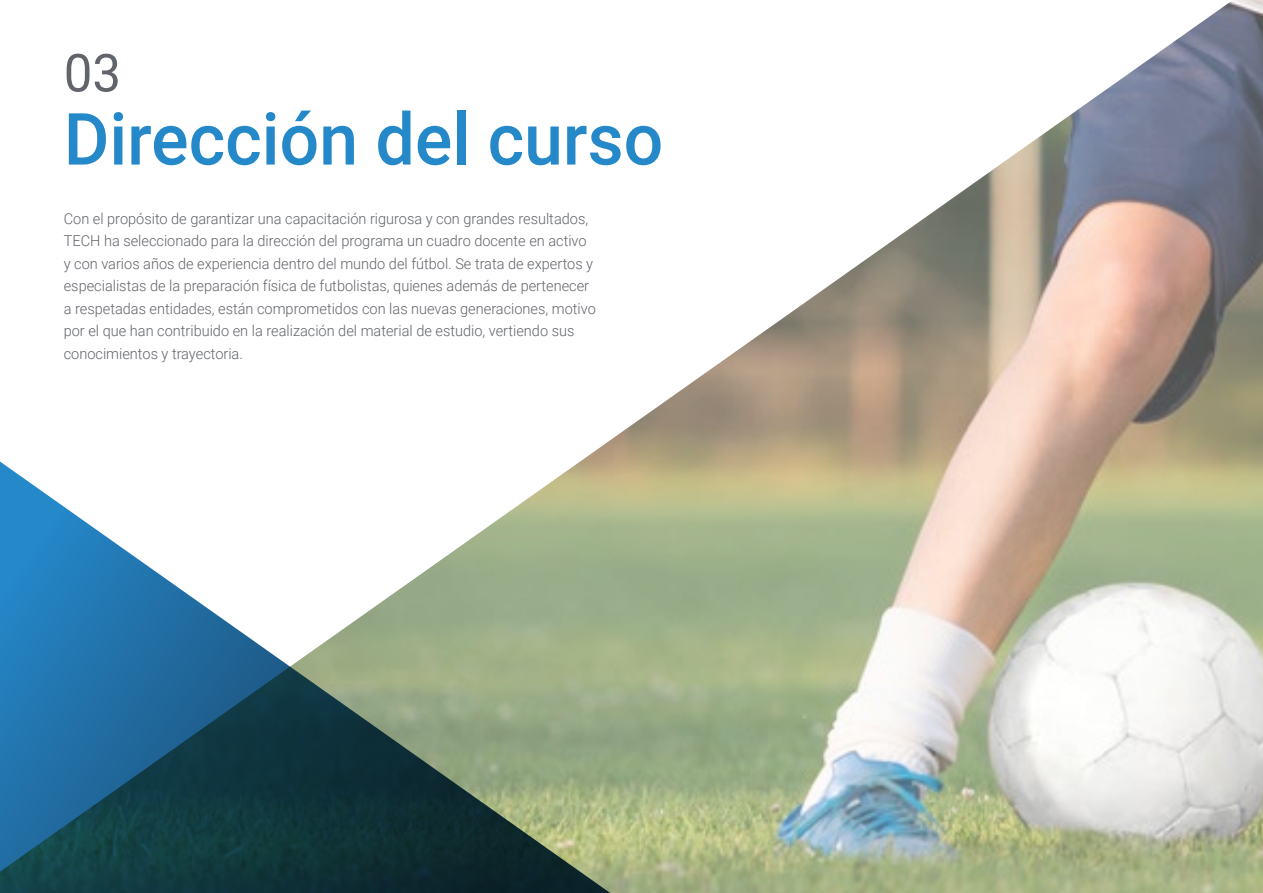
<style>
.page{position:relative;width:1263px;height:893px;background:#fff}
.page>*{position:absolute;margin:0;border:0;box-sizing:border-box;transform-origin:0 0}
.t1{font:500 72px "Roboto";color:#2488c9}
.t2{font:52.5px "Roboto";color:#61646a}
.t3{font:300 15px/22.5px "Roboto";color:#61646a}
</style>
<div class="page">
<img style="left:602px;top:0;width:661px;height:893px">
<svg style="left:0;top:446px;width:640px;height:447px"></svg>
<h2 class="t2" style="left:64px;top:36px;width:59px">03</h2>
<h1 class="t1" style="left:64px;top:89px;width:601px">Dirección del curso</h1>
<p class="t3" style="left:64px;top:207px;width:534px">Con el propósito de garantizar una capacitación rigurosa y con grandes resultados, TECH ha seleccionado para la dirección del programa un cuadro docente en activo y con varios años de experiencia dentro del mundo del fútbol. Se trata de expertos y especialistas de la preparación física de futbolistas, quienes además de pertenecer a respetadas entidades, están comprometidos con las nuevas generaciones, motivo por el que han contribuido en la realización del material de estudio, vertiendo sus conocimientos y trayectoria.</p>
</div>
